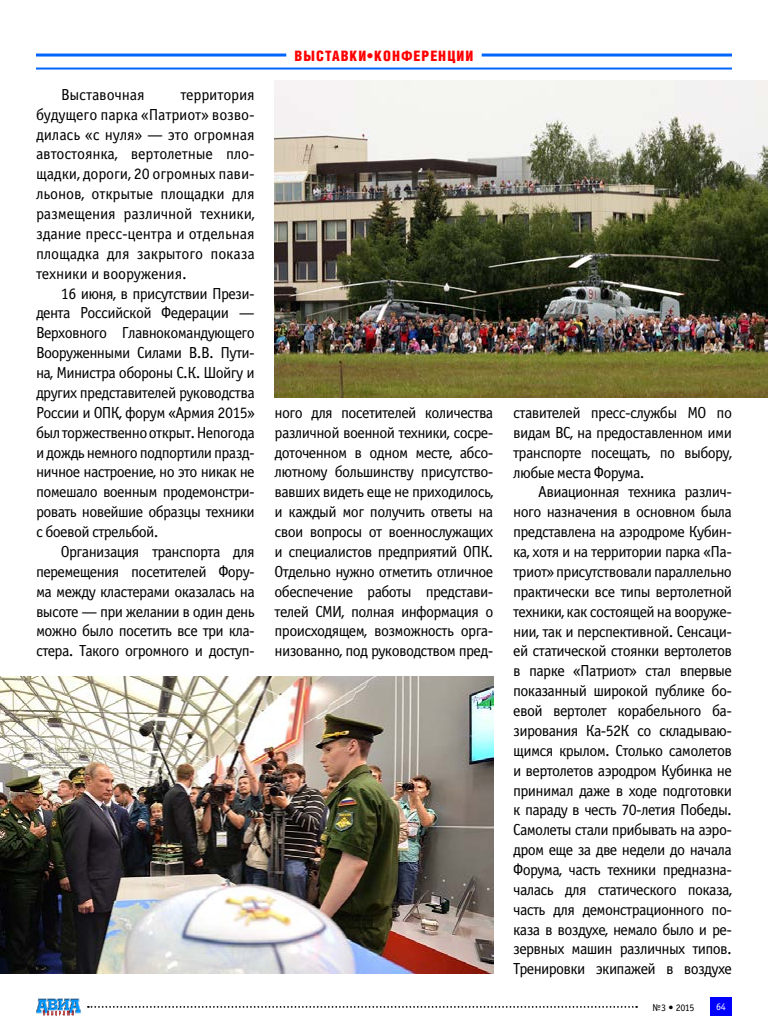
<style>
.page{position:relative;width:768px;height:1024px;background:#fff}
.page>*{position:absolute;margin:0;border:0;box-sizing:border-box;transform-origin:0 0}
.t1{font:16px/19.9px "Officina Sans C";letter-spacing:-.04em;color:#000;text-align:justify}
.t2{font:16px "Officina Sans C";letter-spacing:-.01em;color:#000}
.t3{font:14.4px "Helios Cond Black C";letter-spacing:.07em;color:#f00}
.t4{font:10px "Officina Sans Book C";color:#000}
.t5{font:10px "Officina Sans Book C";color:#fff}
</style>
<div class="page">
<hr style="left:482px;top:54px;width:250px;height:3px;background:#0064ff">
<hr style="left:36px;top:54px;width:250px;height:3px;background:#0064ff">
<hr style="left:36px;top:68px;width:696px;height:2px;background:#0064ff">
<img style="left:0;top:676px;width:493px;height:298px">
<img style="left:274px;top:80px;width:494px;height:318px">
<svg style="left:36px;top:999px;width:45px;height:17px"></svg>
<svg style="left:88px;top:1006px;width:549px;height:2px"></svg>
<div style="left:710px;top:997px;width:22px;height:19px;background:#00f"></div>
<p class="t2" style="left:61px;top:86px;width:85px">Выставочная</p>
<p class="t1" style="left:36px;top:85px;width:220px;text-indent:144px">территория будущего парка «Патриот» возво&shy;дилась «с нуля» — это огромная автостоянка, вертолетные пло&shy;щадки, дороги, 20 огромных пави&shy;льонов, открытые площадки для размещения различной техники, здание пресс-центра и отдельная площадка для закрытого показа техники и вооружения.</p>
<p class="t1" style="left:36px;top:284px;width:220px;text-indent:25px">16 июня, в присутствии Прези&shy;дента Российской Федерации — Верховного Главнокомандующего Вооруженными Силами В.В. Пути&shy;на, Министра обороны С.К. Шойгу и других представителей руководства России и ОПК, форум «Армия 2015» был торжественно открыт. Непогода и дождь немного подпортили празд&shy;ничное настроение, но это никак не помешало военным продемонстри&shy;ровать новейшие образцы техники с боевой стрельбой.</p>
<p class="t1" style="left:36px;top:542px;width:220px;text-indent:25px">Организация транспорта для перемещения посетителей Фору&shy;ма между кластерами оказалась на высоте — при желании в один день можно было посетить все три кла&shy;стера. Такого огромного и доступ-</p>
<p class="t3" style="left:295px;top:48px;width:180px">ВЫСТАВКИ•КОНФЕРЕНЦИИ</p>
<p class="t1" style="left:275px;top:403px;width:220px">ного для посетителей количества различной военной техники, сосре&shy;доточенном в одном месте, абсо&shy;лютному большинству присутство&shy;вавших видеть еще не приходилось, и каждый мог получить ответы на свои вопросы от военнослужащих и специалистов предприятий ОПК.<br>Отдельно нужно отметить отличное обеспечение работы представи&shy;телей СМИ, полная информация о происходящем, возможность орга&shy;низованно, под руководством пред-</p>
<p class="t1" style="left:513px;top:403px;width:220px">ставителей пресс-службы МО по видам ВС, на предоставленном ими транспорте посещать, по выбору, любые места Форума.</p>
<p class="t1" style="left:513px;top:482px;width:220px;text-indent:25px">Авиационная техника различ&shy;ного назначения в основном была представлена на аэродроме Кубин&shy;ка, хотя и на территории парка «Па&shy;триот» присутствовали параллельно практически все типы вертолетной техники, как состоящей на вооруже&shy;нии, так и перспективной. Сенсаци&shy;ей статической стоянки вертолетов в парке «Патриот» стал впервые показанный широкой публике бо&shy;евой вертолет корабельного ба&shy;зирования Ка-52К со складываю&shy;щимся крылом. Столько самолетов и вертолетов аэродром Кубинка не принимал даже в ходе подготовки к параду в честь 70-летия Победы.<br>Самолеты стали прибывать на аэро&shy;дром еще за две недели до начала Форума, часть техники предназна&shy;чалась для статического показа, часть для демонстрационного по&shy;каза в воздухе, немало было и ре&shy;зервных машин различных типов.<br>Тренировки экипажей в воздухе</p>
<p class="t4" style="left:653px;top:1002px;width:43px">№3 • 2015</p>
<p class="t5" style="left:716px;top:1001px;width:11px">64</p>
</div>
